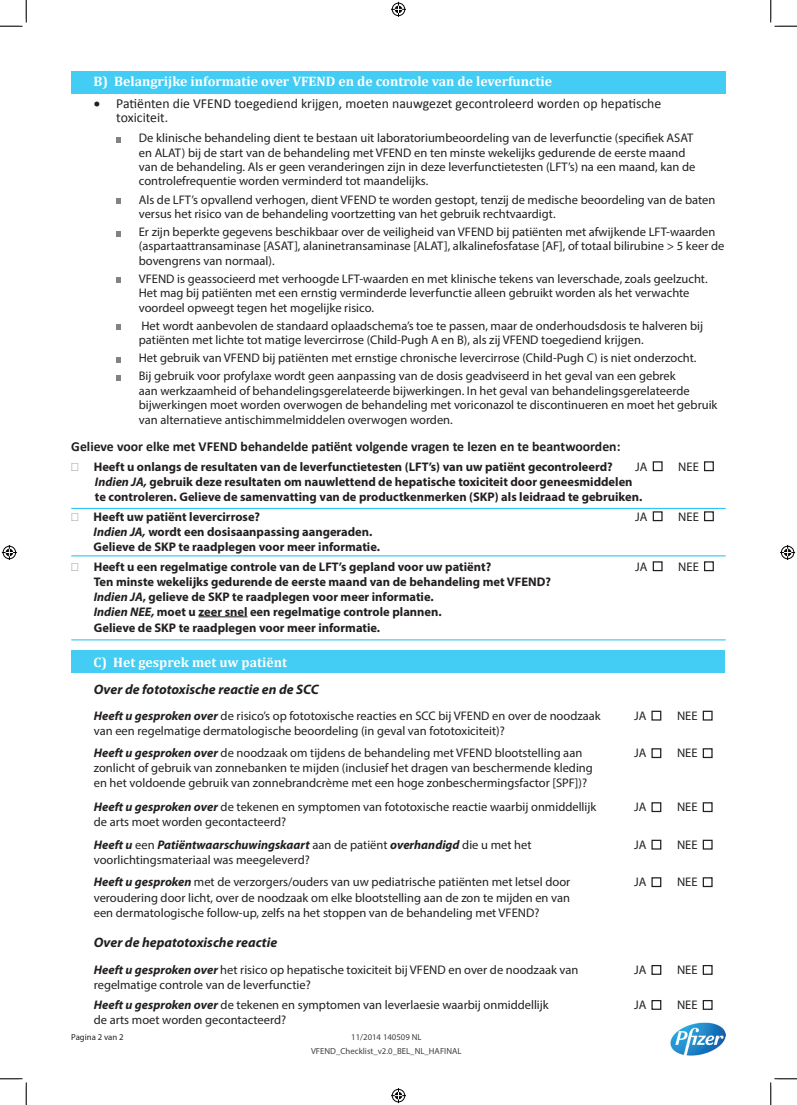
<style>
.page{position:relative;width:797px;height:1105px;background:#fff}
.page>*{position:absolute;margin:0;border:0;box-sizing:border-box;transform-origin:0 0}
.t1{font:13.75px/14.4px "Calibri";color:#231f20}
.t2{font:700 13.75px "Cambria";color:#fff}
.t3{font:700 13.75px "Calibri";color:#231f20}
.t4{font:italic 700 13.75px "Myriad Pro";color:#231f20}
.t5{font:12.5px/14.4px "Myriad Pro";color:#231f20}
.t6{font:700 12.5px/15px "Myriad Pro";color:#231f20}
.t7{font:8.75px/13.8px "Myriad Pro";color:#404040;text-align:center}
.t8{font:8.75px "Myriad Pro";color:#231f20}
.s1{font-style:italic}
.s2{font-weight:700;font-style:italic}
</style>
<div class="page">
<div style="left:71px;top:650px;width:654px;height:22px;background:#43ccf4"></div>
<div style="left:71px;top:71px;width:654px;height:23px;background:#43ccf4"></div>
<hr style="left:71px;top:508px;width:654px;height:1px;background:#15c0f2">
<hr style="left:71px;top:556px;width:654px;height:1px;background:#15c0f2">
<hr style="left:198px;top:616px;width:49px;height:1px;background:#231f20">
<hr style="left:71px;top:640px;width:654px;height:1px;background:#15c0f2">
<svg style="left:116px;top:137px;width:5px;height:5px"></svg>
<svg style="left:116px;top:198px;width:5px;height:6px"></svg>
<svg style="left:116px;top:231px;width:5px;height:5px"></svg>
<svg style="left:116px;top:278px;width:5px;height:5px"></svg>
<svg style="left:116px;top:325px;width:5px;height:5px"></svg>
<svg style="left:116px;top:357px;width:5px;height:5px"></svg>
<svg style="left:116px;top:375px;width:5px;height:5px"></svg>
<div style="left:652px;top:461px;width:10px;height:10px;border:1px solid #231f20"></div>
<div style="left:704px;top:461px;width:10px;height:10px;border:1px solid #231f20"></div>
<div style="left:652px;top:511px;width:10px;height:10px;border:1px solid #231f20"></div>
<div style="left:704px;top:511px;width:10px;height:10px;border:1px solid #231f20"></div>
<div style="left:652px;top:561px;width:10px;height:10px;border:1px solid #231f20"></div>
<div style="left:704px;top:561px;width:10px;height:10px;border:1px solid #231f20"></div>
<div style="left:651px;top:711px;width:10px;height:10px;border:1px solid #231f20"></div>
<div style="left:702px;top:711px;width:10px;height:10px;border:1px solid #231f20"></div>
<div style="left:651px;top:748px;width:10px;height:10px;border:1px solid #231f20"></div>
<div style="left:702px;top:748px;width:10px;height:10px;border:1px solid #231f20"></div>
<div style="left:651px;top:802px;width:10px;height:10px;border:1px solid #231f20"></div>
<div style="left:702px;top:802px;width:10px;height:10px;border:1px solid #231f20"></div>
<div style="left:651px;top:840px;width:10px;height:10px;border:1px solid #231f20"></div>
<div style="left:702px;top:840px;width:10px;height:10px;border:1px solid #231f20"></div>
<div style="left:651px;top:877px;width:10px;height:10px;border:1px solid #231f20"></div>
<div style="left:702px;top:877px;width:10px;height:10px;border:1px solid #231f20"></div>
<div style="left:651px;top:965px;width:10px;height:10px;border:1px solid #231f20"></div>
<div style="left:702px;top:965px;width:10px;height:10px;border:1px solid #231f20"></div>
<div style="left:651px;top:1000px;width:10px;height:10px;border:1px solid #231f20"></div>
<div style="left:702px;top:1000px;width:10px;height:10px;border:1px solid #231f20"></div>
<img style="left:670px;top:1022px;width:55px;height:34px">
<svg style="left:0;top:0;width:27px;height:27px"></svg>
<svg style="left:0;top:1078px;width:27px;height:27px"></svg>
<svg style="left:770px;top:0;width:27px;height:27px"></svg>
<svg style="left:770px;top:1078px;width:27px;height:27px"></svg>
<svg style="left:391px;top:2px;width:15px;height:15px"></svg>
<svg style="left:391px;top:1088px;width:15px;height:15px"></svg>
<svg style="left:2px;top:545px;width:15px;height:15px"></svg>
<svg style="left:780px;top:545px;width:15px;height:15px"></svg>
<p class="t2" style="left:94px;top:72px;width:460px">B) Belangrijke informatie over VFEND en de controle van de leverfunctie</p>
<p class="t1" style="left:116px;top:96px;width:546px;text-indent:-22px">• Patiënten die VFEND toegediend krijgen, moeten nauwgezet gecontroleerd worden op hepatische toxiciteit.</p>
<p class="t5" style="left:139px;top:131px;width:558px">De klinische behandeling dient te bestaan uit laboratoriumbeoordeling van de leverfunctie (specifiek ASAT en ALAT) bij de start van de behandeling met VFEND en ten minste wekelijks gedurende de eerste maand van de behandeling. Als er geen veranderingen zijn in deze leverfunctietesten (LFT’s) na een maand, kan de controlefrequentie worden verminderd tot maandelijks.</p>
<p class="t5" style="left:139px;top:192px;width:578px">Als de LFT’s opvallend verhogen, dient VFEND te worden gestopt, tenzij de medische beoordeling van de baten versus het risico van de behandeling voortzetting van het gebruik rechtvaardigt.</p>
<p class="t5" style="left:139px;top:224px;width:587px">Er zijn beperkte gegevens beschikbaar over de veiligheid van VFEND bij patiënten met afwijkende LFT-waarden (aspartaattransaminase [ASAT], alaninetransaminase [ALAT], alkalinefosfatase [AF], of totaal bilirubine &gt; 5 keer de bovengrens van normaal).</p>
<p class="t5" style="left:139px;top:271px;width:570px">VFEND is geassocieerd met verhoogde LFT-waarden en met klinische tekens van leverschade, zoals geelzucht.<br>Het mag bij patiënten met een ernstig verminderde leverfunctie alleen gebruikt worden als het verwachte voordeel opweegt tegen het mogelijke risico.</p>
<p class="t5" style="left:139px;top:318px;width:566px">Het wordt aanbevolen de standaard oplaadschema’s toe te passen, maar de onderhoudsdosis te halveren bij patiënten met lichte tot matige levercirrose (Child-Pugh A en B), als zij VFEND toegediend krijgen.</p>
<p class="t5" style="left:139px;top:349px;width:559px;line-height:18.1px">Het gebruik van VFEND bij patiënten met ernstige chronische levercirrose (Child-Pugh C) is niet onderzocht.<br>Bij gebruik voor profylaxe wordt geen aanpassing van de dosis geadviseerd in het geval van een gebrek</p>
<p class="t5" style="left:139px;top:383px;width:580px;line-height:14.8px">aan werkzaamheid of behandelingsgerelateerde bijwerkingen. In het geval van behandelingsgerelateerde bijwerkingen moet worden overwogen de behandeling met voriconazol te discontinueren en moet het gebruik van alternatieve antischimmelmiddelen overwogen worden.</p>
<p class="t3" style="left:71px;top:437px;width:550px">Gelieve voor elke met VFEND behandelde patiënt volgende vragen te lezen en te beantwoorden:</p>
<p class="t6" style="left:94px;top:458px;width:520px">Heeft u onlangs de resultaten van de leverfunctietesten (LFT’s) van uw patiënt gecontroleerd?</p>
<p class="t5" style="left:635px;top:459px;width:14px">JA</p>
<p class="t5" style="left:678px;top:459px;width:22px">NEE</p>
<p class="t6" style="left:95px;top:473px;width:549px"><span class="s1">Indien JA,</span> gebruik deze resultaten om nauwlettend de hepatische toxiciteit door geneesmiddelen te controleren. Gelieve de samenvatting van de productkenmerken (SKP) als leidraad te gebruiken.</p>
<p class="t6" style="left:94px;top:508px;width:168px">Heeft uw patiënt levercirrose?</p>
<p class="t5" style="left:635px;top:509px;width:14px">JA</p>
<p class="t5" style="left:678px;top:509px;width:22px">NEE</p>
<p class="t6" style="left:94px;top:523px;width:288px"><span class="s1">Indien JA,</span> wordt een dosisaanpassing aangeraden.<br>Gelieve de SKP te raadplegen voor meer informatie.</p>
<p class="t6" style="left:94px;top:558px;width:399px">Heeft u een regelmatige controle van de LFT’s gepland voor uw patiënt?</p>
<p class="t5" style="left:635px;top:559px;width:14px">JA</p>
<p class="t5" style="left:678px;top:559px;width:22px">NEE</p>
<p class="t6" style="left:94px;top:573px;width:458px">Ten minste wekelijks gedurende de eerste maand van de behandeling met VFEND?<br><span class="s1">Indien JA</span>, gelieve de SKP te raadplegen voor meer informatie.<br><span class="s1">Indien NEE,</span> moet u zeer snel een regelmatige controle plannen.</p>
<p class="t6" style="left:94px;top:620px;width:288px">Gelieve de SKP te raadplegen voor meer informatie.</p>
<p class="t2" style="left:94px;top:653px;width:195px">C) Het gesprek met uw patiënt</p>
<p class="t4" style="left:94px;top:680px;width:227px">Over de fototoxische reactie en de SCC</p>
<p class="t5" style="left:94px;top:708px;width:508px"><span class="s2">Heeft u gesproken over</span> de risico’s op fototoxische reacties en SCC bij VFEND en over de noodzaak</p>
<p class="t5" style="left:634px;top:708px;width:14px">JA</p>
<p class="t5" style="left:677px;top:708px;width:22px">NEE</p>
<p class="t5" style="left:94px;top:719px;width:490px;line-height:22.5px">van een regelmatige dermatologische beoordeling (in geval van fototoxiciteit)?<br><span class="s2">Heeft u gesproken over</span> de noodzaak om tijdens de behandeling met VFEND blootstelling aan</p>
<p class="t5" style="left:634px;top:746px;width:14px">JA</p>
<p class="t5" style="left:677px;top:746px;width:22px">NEE</p>
<p class="t5" style="left:94px;top:761px;width:500px;line-height:15px">zonlicht of gebruik van zonnebanken te mijden (inclusief het dragen van beschermende kleding en het voldoende gebruik van zonnebrandcrème met een hoge zonbeschermingsfactor [SPF])?</p>
<p class="t5" style="left:94px;top:800px;width:504px"><span class="s2">Heeft u gesproken over</span> de tekenen en symptomen van fototoxische reactie waarbij onmiddellijk</p>
<p class="t5" style="left:634px;top:800px;width:14px">JA</p>
<p class="t5" style="left:677px;top:800px;width:22px">NEE</p>
<p class="t5" style="left:94px;top:811px;width:439px;line-height:22.5px">de arts moet worden gecontacteerd?<br><span class="s2">Heeft u</span> een <span class="s2">Patiëntwaarschuwingskaart</span> aan de patiënt <span class="s2">overhandigd</span> die u met het</p>
<p class="t5" style="left:634px;top:837px;width:14px">JA</p>
<p class="t5" style="left:677px;top:837px;width:22px">NEE</p>
<p class="t5" style="left:94px;top:848px;width:478px;line-height:22.5px">voorlichtingsmateriaal was meegeleverd?<br><span class="s2">Heeft u gesproken</span> met de verzorgers/ouders van uw pediatrische patiënten met letsel door</p>
<p class="t5" style="left:634px;top:875px;width:14px">JA</p>
<p class="t5" style="left:677px;top:875px;width:22px">NEE</p>
<p class="t5" style="left:94px;top:890px;width:478px;line-height:15px">veroudering door licht, over de noodzaak om elke blootstelling aan de zon te mijden en van een dermatologische follow-up, zelfs na het stoppen van de behandeling met VFEND?</p>
<p class="t4" style="left:94px;top:933px;width:185px">Over de hepatotoxische reactie</p>
<p class="t5" style="left:94px;top:963px;width:486px"><span class="s2">Heeft u gesproken over</span> het risico op hepatische toxiciteit bij VFEND en over de noodzaak van</p>
<p class="t5" style="left:634px;top:963px;width:14px">JA</p>
<p class="t5" style="left:677px;top:963px;width:22px">NEE</p>
<p class="t5" style="left:94px;top:975px;width:456px;line-height:20px">regelmatige controle van de leverfunctie?<br><span class="s2">Heeft u gesproken over</span> de tekenen en symptomen van leverlaesie waarbij onmiddellijk</p>
<p class="t5" style="left:634px;top:998px;width:14px">JA</p>
<p class="t5" style="left:677px;top:998px;width:22px">NEE</p>
<p class="t5" style="left:94px;top:1013px;width:194px">de arts moet worden gecontacteerd?</p>
<p class="t8" style="left:71px;top:1032px;width:54px">Pagina 2 van 2</p>
<p class="t7" style="left:311px;top:1030px;width:152px">11/2014 140509 NL<br>VFEND_Checklist_v2.0_BEL_NL_HAFINAL</p>
</div>
